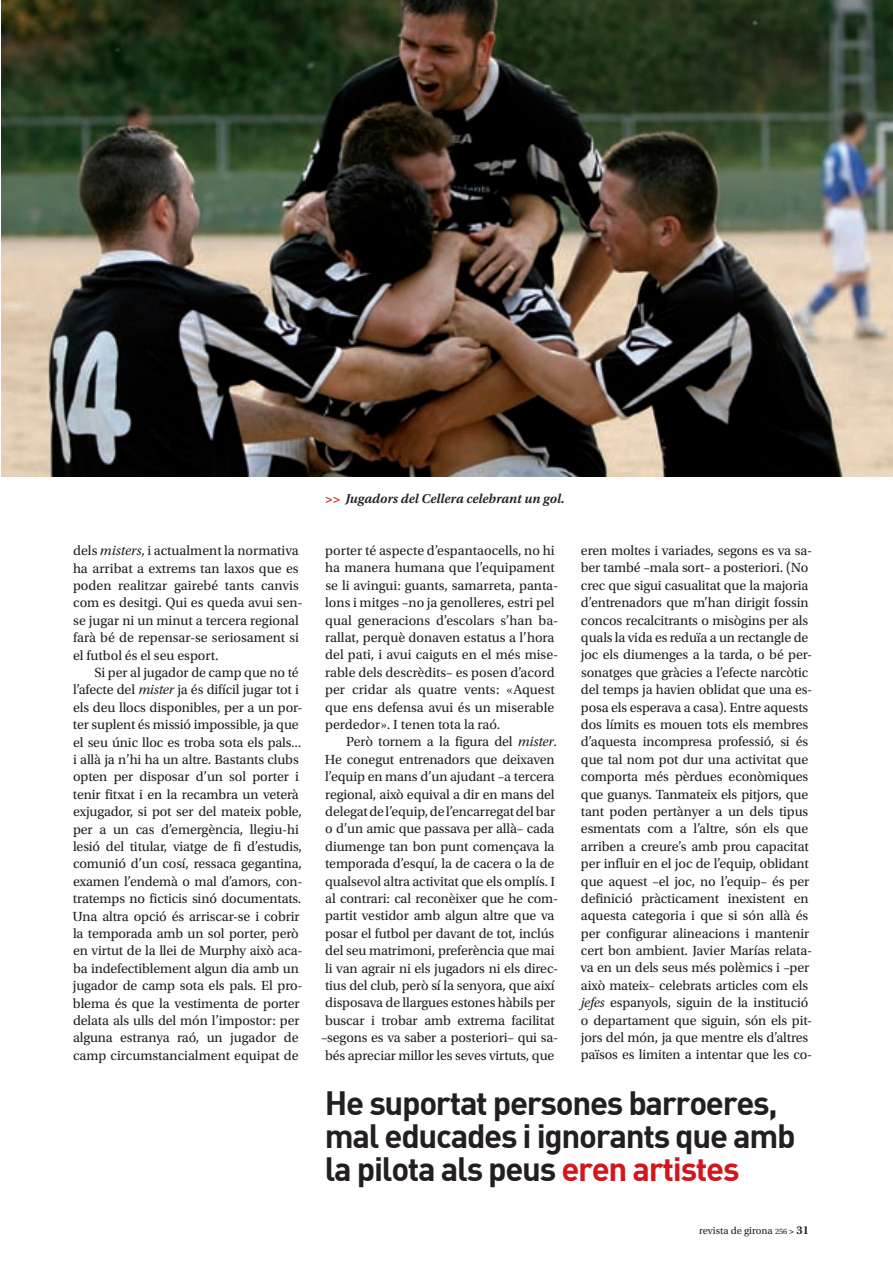
<style>
.page{position:relative;width:893px;height:1275px;background:#fff}
.page>*{position:absolute;margin:0;border:0;box-sizing:border-box;transform-origin:0 0}
.Reportatge_destacat{font:33px/33px "DIN Bold";letter-spacing:-.04em;color:#231f20}
.t1{font:13.95px/17.4px "Utopia Std";letter-spacing:-.01em;color:#231f20}
.Secccions_Peus{font:italic 600 13.5px "Utopia Std";color:#231f20}
.t2{font:10.5px "Utopia Std";color:#231f20}
.s1{font-style:italic}
.s2{color:#d2161e}
.s3{font-size:8.25px}
.s4{font-weight:600;font-size:9px}
.s5{font-weight:600;font-size:12px}
</style>
<div class="page">
<img style="left:2px;top:0;width:890px;height:477px">
<p class="t1" style="left:73px;top:542px;width:231px">dels <span class="s1">misters</span>, i actualment la normativa ha arribat a extrems tan laxos que es poden realitzar gairebé tants canvis com es desitgi. Qui es queda avui sen&shy;se jugar ni un minut a tercera regional farà bé de repensar-se seriosament si el futbol és el seu esport.</p>
<p class="t1" style="left:73px;top:664px;width:231px;text-indent:22px">Si per al jugador de camp que no té l’afecte del <span class="s1">mister</span> ja és difícil jugar tot i els deu llocs disponibles, per a un por&shy;ter suplent és missió impossible, ja que el seu únic lloc es troba sota els pals... i allà ja n’hi ha un altre. Bastants clubs opten per disposar d’un sol porter i tenir fitxat i en la recambra un veterà exjugador, si pot ser del mateix poble, per a un cas d’emergència, llegiu-hi lesió del titular, viatge de fi d’estudis, comunió d’un cosí, ressaca gegantina, examen l’endemà o mal d’amors, con&shy;tratemps no ficticis sinó documentats.<br>Una altra opció és arriscar-se i cobrir la temporada amb un sol porter, però en virtut de la llei de Murphy això aca&shy;ba indefectiblement algun dia amb un jugador de camp sota els pals. El pro&shy;blema és que la vestimenta de porter delata als ulls del món l’impostor: per alguna estranya raó, un jugador de camp circumstancialment equipat de</p>
<p class="Secccions_Peus" style="left:325px;top:491px;width:241px"><span class="s2">&gt;&gt;</span> Jugadors del Cellera celebrant un gol.</p>
<p class="t1" style="left:325px;top:542px;width:235px">porter té aspecte d’espantaocells, no hi ha manera humana que l’equipament se li avingui: guants, samarreta, panta&shy;lons i mitges –no ja genolleres, estri pel qual generacions d’escolars s’han ba&shy;rallat, perquè donaven estatus a l’hora del pati, i avui caiguts en el més mise&shy;rable dels descrèdits– es posen d’acord per cridar als quatre vents: «Aquest que ens defensa avui és un miserable perdedor». I tenen tota la raó.</p>
<p class="t1" style="left:321px;top:733px;width:239px;text-indent:25px">Però tornem a la figura del <span class="s1">mister</span>.<br>He conegut entrenadors que deixaven l’equip en mans d’un ajudant –a tercera regional, això equival a dir en mans del delegat de l’equip, de l’encarregat del bar o d’un amic que passava per allà– cada diumenge tan bon punt començava la temporada d’esquí, la de cacera o la de qualsevol altra activitat que els omplís. I al contrari: cal reconèixer que he com&shy;partit vestidor amb algun altre que va posar el futbol per davant de tot, inclús del seu matrimoni, preferència que mai li van agrair ni els jugadors ni els direc&shy;tius del club, però sí la senyora, que així disposava de llargues estones hàbils per buscar i trobar amb extrema facilitat –segons es va saber a posteriori– qui sa&shy;bés apreciar millor les seves virtuts, que</p>
<p class="t1" style="left:580px;top:542px;width:233px">eren moltes i variades, segons es va sa&shy;ber també –mala sort– a posteriori. (No crec que sigui casualitat que la majoria d’entrenadors que m’han dirigit fossin concos recalcitrants o misògins per als quals la vida es reduïa a un rectangle de joc els diumenges a la tarda, o bé per&shy;sonatges que gràcies a l’efecte narcòtic del temps ja havien oblidat que una es&shy;posa els esperava a casa). Entre aquests dos límits es mouen tots els membres d’aquesta incompresa professió, si és que tal nom pot dur una activitat que comporta més pèrdues econòmiques que guanys. Tanmateix els pitjors, que tant poden pertànyer a un dels tipus esmentats com a l’altre, són els que arriben a creure’s amb prou capacitat per influir en el joc de l’equip, oblidant que aquest –el joc, no l’equip– és per definició pràcticament inexistent en aquesta categoria i que si són allà és per configurar alineacions i mantenir cert bon ambient. Javier Marías relata&shy;va en un dels seus més polèmics i –per això mateix– celebrats articles com els <span class="s1">jefes</span> espanyols, siguin de la institució o departament que siguin, són els pit&shy;jors del món, ja que mentre els d’altres països es limiten a intentar que les co-</p>
<p class="Reportatge_destacat" style="left:325px;top:1085px;width:472px">He suportat persones barroeres, mal educades i ignorants que amb</p>
<p class="Reportatge_destacat" style="left:325px;top:1151px;width:416px">la pilota als peus <span class="s2">eren artistes</span></p>
<p class="t2" style="left:698px;top:1225px;width:111px">revista de girona <span class="s3">256</span> <span class="s4">&gt;</span> <span class="s5">31</span></p>
</div>
